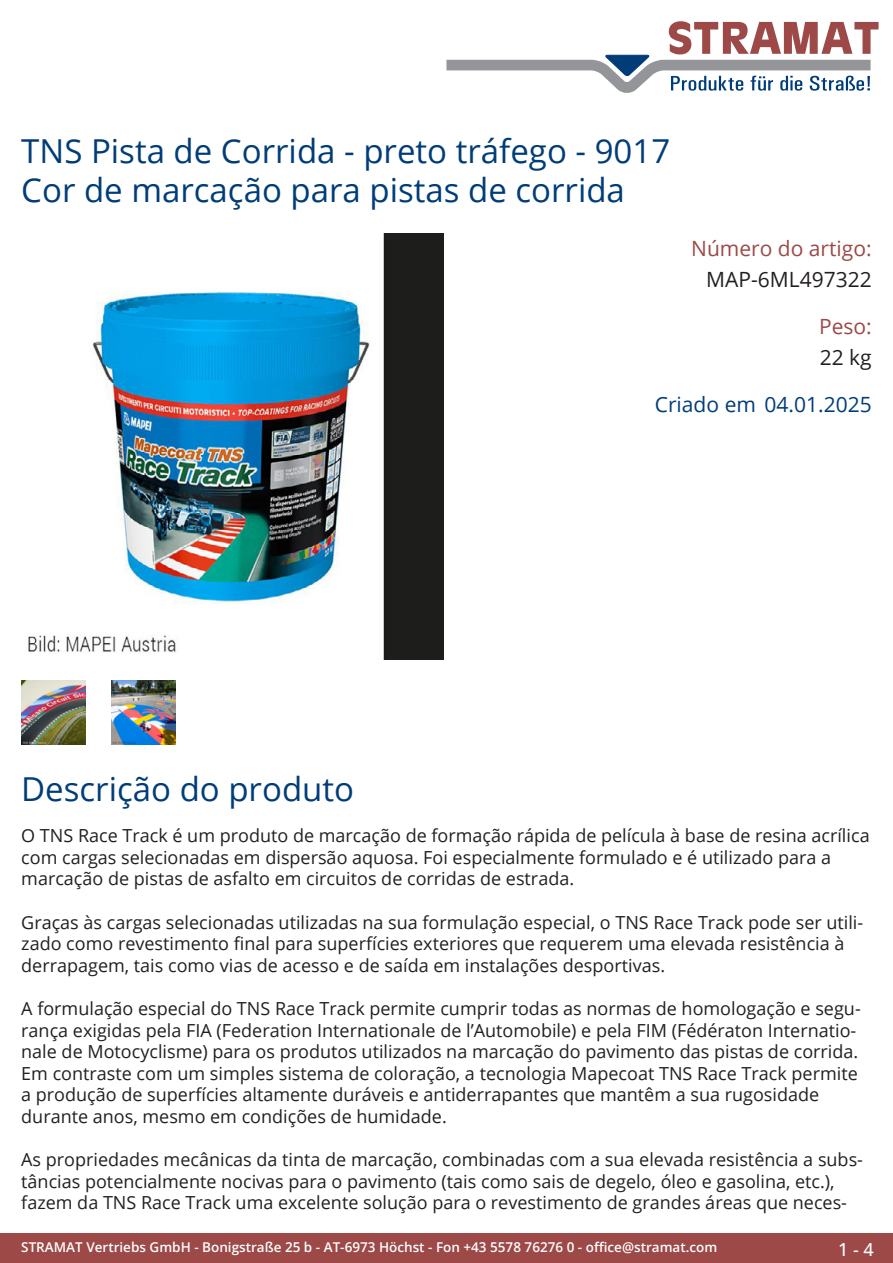
<style>
.page{position:relative;width:893px;height:1263px;background:#fff}
.page>*{position:absolute;margin:0;border:0;box-sizing:border-box;transform-origin:0 0}
.Produkttitel{font:33px/39.6px "Open Sans";color:#003d78}
.TechDaten_Überschrif{font:21px "Open Sans";color:#9c4948}
.Erstellungsdatum{font:21px "Open Sans";color:#003d78}
.TechDaten_Inhalt{font:21px "Open Sans";color:#231f20}
.Beschreibung_Text{font:18px/21.6px "Open Sans";color:#231f20}
.t1{font:500 18px "Open Sans";color:#fff}
.t2{font:600 13.5px "Open Sans";color:#fff}
</style>
<div class="page">
<div style="left:0;top:1233px;width:893px;height:30px;background:#9c4948"></div>
<svg style="left:446px;top:21px;width:433px;height:72px"></svg>
<img style="left:28px;top:234px;width:415px;height:425px">
<img style="left:21px;top:680px;width:64px;height:64px">
<img style="left:112px;top:680px;width:63px;height:64px">
<p class="Produkttitel" style="left:21px;top:130px;width:650px">TNS Pista de Corrida - preto tráfego - 9017<br>Cor de marcação para pistas de corrida</p>
<p class="TechDaten_Überschrif" style="left:691px;top:234px;width:182px">Número do artigo:</p>
<p class="TechDaten_Inhalt" style="left:706px;top:265px;width:167px">MAP-6ML497322</p>
<p class="TechDaten_Überschrif" style="left:819px;top:312px;width:54px">Peso:</p>
<p class="TechDaten_Inhalt" style="left:820px;top:343px;width:54px">22 kg</p>
<p class="Erstellungsdatum" style="left:655px;top:390px;width:218px">Criado em 04.01.2025</p>
<p class="Produkttitel" style="left:21px;top:768px;width:334px">Descrição do produto</p>
<p class="Beschreibung_Text" style="left:21px;top:824px;width:850px">O TNS Race Track é um produto de marcação de formação rápida de película à base de resina acrílica com cargas selecionadas em dispersão aquosa. Foi especialmente formulado e é utilizado para a marcação de pistas de asfalto em circuitos de corridas de estrada.</p>
<p class="Beschreibung_Text" style="left:21px;top:911px;width:842px">Graças às cargas selecionadas utilizadas na sua formulação especial, o TNS Race Track pode ser utili&shy;zado como revestimento final para superfícies exteriores que requerem uma elevada resistência à derrapagem, tais como vias de acesso e de saída em instalações desportivas.</p>
<p class="Beschreibung_Text" style="left:21px;top:997px;width:839px">A formulação especial do TNS Race Track permite cumprir todas as normas de homologação e segu&shy;rança exigidas pela FIA (Federation Internationale de l’Automobile) e pela FIM (Fédératon Internatio&shy;nale de Motocyclisme) para os produtos utilizados na marcação do pavimento das pistas de corrida.<br>Em contraste com um simples sistema de coloração, a tecnologia Mapecoat TNS Race Track permite a produção de superfícies altamente duráveis e antiderrapantes que mantêm a sua rugosidade durante anos, mesmo em condições de humidade.</p>
<p class="Beschreibung_Text" style="left:21px;top:1148px;width:842px">As propriedades mecânicas da tinta de marcação, combinadas com a sua elevada resistência a subs&shy;tâncias potencialmente nocivas para o pavimento (tais como sais de degelo, óleo e gasolina, etc.), fazem da TNS Race Track uma excelente solução para o revestimento de grandes áreas que neces-</p>
<p class="t2" style="left:21px;top:1238px;width:698px">STRAMAT Vertriebs GmbH - Bonigstraße 25 b - AT-6973 Höchst - Fon +43 5578 76276 0 - office@stramat.com</p>
<p class="t1" style="left:838px;top:1237px;width:37px">1 - 4</p>
</div>
